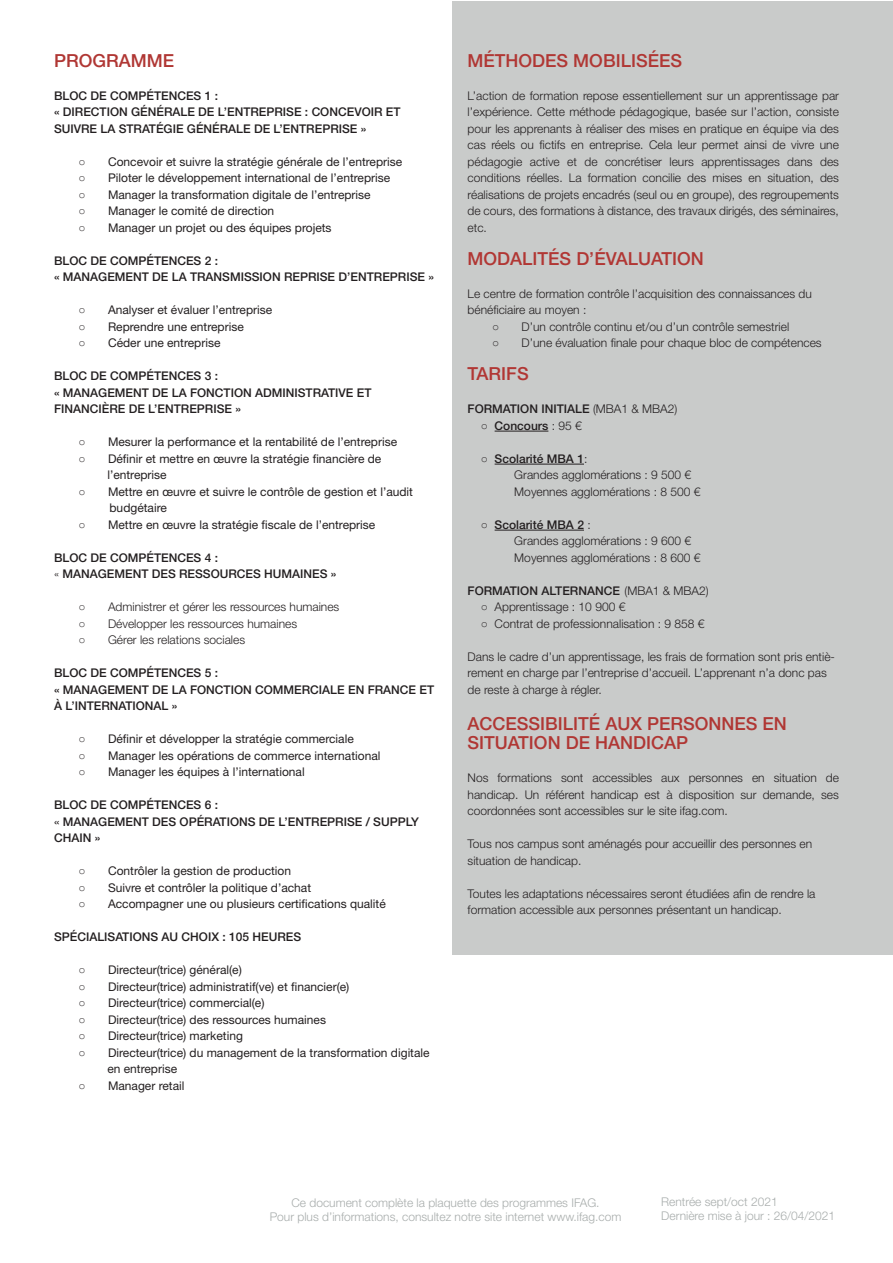
<style>
.page{position:relative;width:893px;height:1263px;background:#fff}
.page>*{position:absolute;margin:0;border:0;box-sizing:border-box;transform-origin:0 0}
.t1{font:500 18px/19.5px "Helvetica Neue LT Std";color:#b03734}
.t2{font:500 18px "Helvetica Neue LT Std";color:#b13734}
.t3{font:300 12px/16.5px "Helvetica Neue LT Std";color:#231f20}
.t4{font:12px/16.5px "Helvetica Neue LT Std";color:#231f20}
.t5{font:500 12px/16.5px "Helvetica Neue LT Std";color:#231f20}
.t6{font:300 12px/14.4px "Helvetica Neue LT Std";color:#a8adac}
.s1{font-family:"Arial Narrow"}
.s2{font-weight:300}
.s3{font-family:"Arial Narrow";font-weight:400}
.s4{font-weight:400}
.s5{font-weight:500}
</style>
<div class="page">
<div style="left:453px;top:1px;width:440px;height:954px;background:#c9cbca"></div>
<hr style="left:495px;top:431px;width:53px;height:1px;background:#231f20">
<hr style="left:495px;top:464px;width:89px;height:1px;background:#231f20">
<hr style="left:495px;top:530px;width:89px;height:1px;background:#231f20">
<h1 class="t1" style="left:54px;top:51px;width:122px">PROGRAMME</h1>
<p class="t5" style="left:54px;top:87px;width:348px">BLOC DE COMPÉTENCES 1 :<br>« DIRECTION GÉNÉRALE DE L’ENTREPRISE : CONCEVOIR ET<br>SUIVRE LA STRATÉGIE GÉNÉRALE DE L’ENTREPRISE »</p>
<p class="t4" style="left:80px;top:153px;width:324px"><span class="s1">○</span> Concevoir et suivre la stratégie générale de l’entreprise</p>
<p class="t4" style="left:80px;top:170px;width:312px"><span class="s1">○</span> Piloter le développement international de l’entreprise</p>
<p class="t4" style="left:80px;top:186px;width:293px"><span class="s1">○</span> Manager la transformation digitale de l’entreprise</p>
<p class="t4" style="left:80px;top:203px;width:196px"><span class="s1">○</span> Manager le comité de direction</p>
<p class="t4" style="left:80px;top:219px;width:254px"><span class="s1">○</span> Manager un projet ou des équipes projets</p>
<p class="t5" style="left:54px;top:252px;width:381px">BLOC DE COMPÉTENCES 2 :<br>« MANAGEMENT DE LA TRANSMISSION REPRISE D’ENTREPRISE »</p>
<p class="t4" style="left:80px;top:302px;width:194px"><span class="s1">○</span> Analyser et évaluer l’entreprise</p>
<p class="t4" style="left:80px;top:318px;width:166px"><span class="s1">○</span> Reprendre une entreprise</p>
<p class="t4" style="left:80px;top:335px;width:142px"><span class="s1">○</span> Céder une entreprise</p>
<p class="t5" style="left:54px;top:368px;width:319px">BLOC DE COMPÉTENCES 3 :<br>« MANAGEMENT DE LA FONCTION ADMINISTRATIVE ET<br>FINANCIÈRE DE L’ENTREPRISE »</p>
<p class="t4" style="left:80px;top:434px;width:319px"><span class="s1">○</span> Mesurer la performance et la rentabilité de l’entreprise</p>
<p class="t4" style="left:107px;top:450px;width:276px;text-indent:-28px"><span class="s1">○</span> Définir et mettre en œuvre la stratégie financière de l’entreprise</p>
<p class="t4" style="left:110px;top:483px;width:305px;text-indent:-30px"><span class="s1">○</span> Mettre en œuvre et suivre le contrôle de gestion et l’audit budgétaire</p>
<p class="t4" style="left:80px;top:516px;width:297px"><span class="s1">○</span> Mettre en œuvre la stratégie fiscale de l’entreprise</p>
<p class="t5" style="left:54px;top:549px;width:284px">BLOC DE COMPÉTENCES 4 :<br><span class="s2">«</span> MANAGEMENT DES RESSOURCES HUMAINES »</p>
<p class="t3" style="left:80px;top:599px;width:261px"><span class="s3">○</span> Administrer et gérer les ressources humaines</p>
<p class="t3" style="left:80px;top:615px;width:219px"><span class="s3">○</span> Développer les ressources humaines</p>
<p class="t3" style="left:80px;top:632px;width:167px"><span class="s3">○</span> Gérer les relations sociales</p>
<p class="t5" style="left:54px;top:665px;width:382px">BLOC DE COMPÉTENCES 5 :<br>« MANAGEMENT DE LA FONCTION COMMERCIALE EN FRANCE ET<br>À L’INTERNATIONAL »</p>
<p class="t4" style="left:80px;top:731px;width:276px"><span class="s1">○</span> Définir et développer la stratégie commerciale</p>
<p class="t4" style="left:80px;top:747px;width:302px"><span class="s1">○</span> Manager les opérations de commerce international</p>
<p class="t4" style="left:80px;top:764px;width:227px"><span class="s1">○</span> Manager les équipes à l’international</p>
<p class="t5" style="left:54px;top:797px;width:366px">BLOC DE COMPÉTENCES 6 :<br><span class="s4">«</span> MANAGEMENT DES OPÉRATIONS DE L’ENTREPRISE / SUPPLY<br>CHAIN »</p>
<p class="t4" style="left:80px;top:863px;width:213px"><span class="s1">○</span> Contrôler la gestion de production</p>
<p class="t4" style="left:80px;top:879px;width:233px"><span class="s1">○</span> Suivre et contrôler la politique d’achat</p>
<p class="t4" style="left:80px;top:896px;width:308px"><span class="s1">○</span> Accompagner une ou plusieurs certifications qualité</p>
<p class="t5" style="left:54px;top:929px;width:249px">SPÉCIALISATIONS AU CHOIX : 105 HEURES</p>
<p class="t4" style="left:80px;top:962px;width:164px"><span class="s1">○</span> Directeur(trice) général(e)</p>
<p class="t4" style="left:80px;top:978px;width:271px"><span class="s1">○</span> Directeur(trice) administratif(ve) et financier(e)</p>
<p class="t4" style="left:80px;top:995px;width:186px"><span class="s1">○</span> Directeur(trice) commercial(e)</p>
<p class="t4" style="left:80px;top:1011px;width:248px"><span class="s1">○</span> Directeur(trice) des ressources humaines</p>
<p class="t4" style="left:80px;top:1028px;width:165px"><span class="s1">○</span> Directeur(trice) marketing</p>
<p class="t4" style="left:107px;top:1044px;width:324px;text-indent:-28px"><span class="s1">○</span> Directeur(trice) du management de la transformation digitale en entreprise</p>
<p class="t4" style="left:80px;top:1077px;width:106px"><span class="s1">○</span> Manager retail</p>
<h1 class="t1" style="left:468px;top:51px;width:216px">MÉTHODES MOBILISÉES</h1>
<p class="t3" style="left:468px;top:87px;width:373px;text-align:justify">L’action de formation repose essentiellement sur un apprentissage par l’expérience. Cette méthode pédagogique, basée sur l’action, consiste pour les apprenants à réaliser des mises en pratique en équipe via des cas réels ou fictifs en entreprise. Cela leur permet ainsi de vivre une pédagogie active et de concrétiser leurs apprentissages dans des conditions réelles. La formation concilie des mises en situation, des réalisations de projets encadrés (seul ou en groupe), des regroupements de cours, des formations à distance, des travaux dirigés, des séminaires, etc.</p>
<h1 class="t2" style="left:468px;top:248px;width:238px">MODALITÉS D’ÉVALUATION</h1>
<p class="t3" style="left:468px;top:285px;width:346px">Le centre de formation contrôle l’acquisition des connaissances du bénéficiaire au moyen :</p>
<p class="t3" style="left:493px;top:318px;width:298px"><span class="s3">○</span> D’un contrôle continu et/ou d’un contrôle semestriel</p>
<p class="t3" style="left:493px;top:335px;width:330px"><span class="s3">○</span> D’une évaluation finale pour chaque bloc de compétences</p>
<h1 class="t2" style="left:468px;top:363px;width:63px">TARIFS</h1>
<p class="t5" style="left:468px;top:401px;width:211px">FORMATION INITIALE <span class="s2">(MBA1 &amp; MBA2)</span></p>
<p class="t5" style="left:482px;top:417px;width:101px"><span class="s3">○</span> Concours <span class="s2">: 95 €</span></p>
<p class="t3" style="left:514px;top:450px;width:188px;text-indent:-32px"><span class="s3">○</span> <span class="s5">Scolarité MBA 1</span>:<br>Grandes agglomérations : 9 500 €<br>Moyennes agglomérations : 8 500 €</p>
<p class="t3" style="left:514px;top:516px;width:188px;text-indent:-32px"><span class="s3">○</span> <span class="s5">Scolarité MBA 2</span> :<br>Grandes agglomérations : 9 600 €<br>Moyennes agglomérations : 8 600 €</p>
<p class="t5" style="left:468px;top:582px;width:243px">FORMATION ALTERNANCE <span class="s2">(MBA1 &amp; MBA2)</span></p>
<p class="t3" style="left:482px;top:599px;width:145px"><span class="s3">○</span> Apprentissage : 10 900 €</p>
<p class="t3" style="left:482px;top:615px;width:224px"><span class="s3">○</span> Contrat de professionnalisation : 9 858 €</p>
<p class="t3" style="left:468px;top:648px;width:369px">Dans le cadre d’un apprentissage, les frais de formation sont pris entiè&shy;rement en charge par l’entreprise d’accueil. L’apprenant n’a donc pas de reste à charge à régler.</p>
<h1 class="t1" style="left:468px;top:714px;width:321px">ACCESSIBILITÉ AUX PERSONNES EN<br>SITUATION DE HANDICAP</h1>
<p class="t3" style="left:468px;top:770px;width:373px;text-align:justify">Nos formations sont accessibles aux personnes en situation de handicap. Un référent handicap est à disposition sur demande, ses coordonnées sont accessibles sur le site ifag.com.</p>
<p class="t3" style="left:468px;top:836px;width:346px">Tous nos campus sont aménagés pour accueillir des personnes en situation de handicap.</p>
<p class="t3" style="left:468px;top:885px;width:349px">Toutes les adaptations nécessaires seront étudiées afin de rendre la formation accessible aux personnes présentant un handicap.</p>
<p class="t6" style="left:270px;top:1195px;width:353px;text-align:center">Ce document complète la plaquette des programmes IFAG.<br>Pour plus d’informations, consultez notre site internet www.ifag.com</p>
<p class="t6" style="left:661px;top:1194px;width:176px">Rentrée sept/oct 2021<br>Dernière mise à jour : 26/04/2021</p>
</div>
